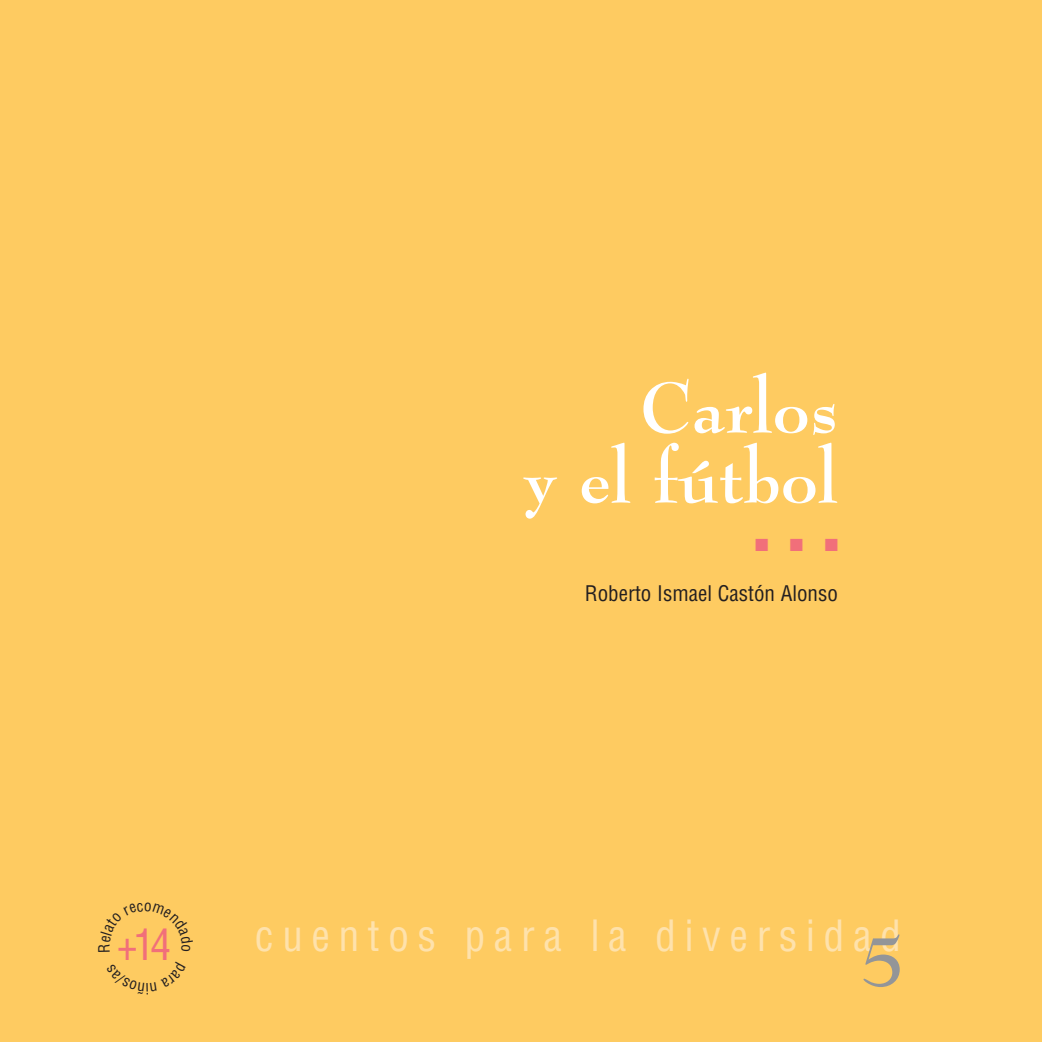
<style>
.page{position:relative;width:1042px;height:1042px;background:#fff}
.page>*{position:absolute;margin:0;border:0;box-sizing:border-box;transform-origin:0 0}
.t1{font:700 70px/70px "Bernhard Modern BT";color:#fff;text-align:right}
.t2{font:700 70px "Bernhard Modern BT";color:#939598}
.t3{font:condensed 42px "Helvetica";letter-spacing:.2em;color:#fee2ac}
.t4{font:condensed 42px "Helvetica";color:#f16f7a}
.t5{font:condensed 21px "Helvetica";color:#231f20}
.t6{font:17.5px "Zapf Dingbats";color:#f16f7a}
</style>
<div class="page">
<div style="left:0;top:0;width:1041px;height:1041px;background:#fecb61"></div>
<h1 class="t1" style="left:523px;top:376px;width:316px">Carlos<br>y el fútbol</h1>
<p class="t6" style="left:755px;top:537px;width:84px">■ ■ ■</p>
<p class="t5" style="left:585px;top:584px;width:254px">Roberto Ismael Castón Alonso</p>
<h2 class="t4" style="left:117px;top:927px;width:56px">+14</h2>
<h2 class="t3" style="left:255px;top:919px;width:647px">cuentos para la diversidad</h2>
<h1 class="t2" style="left:861px;top:927px;width:42px">5</h1>
</div>
